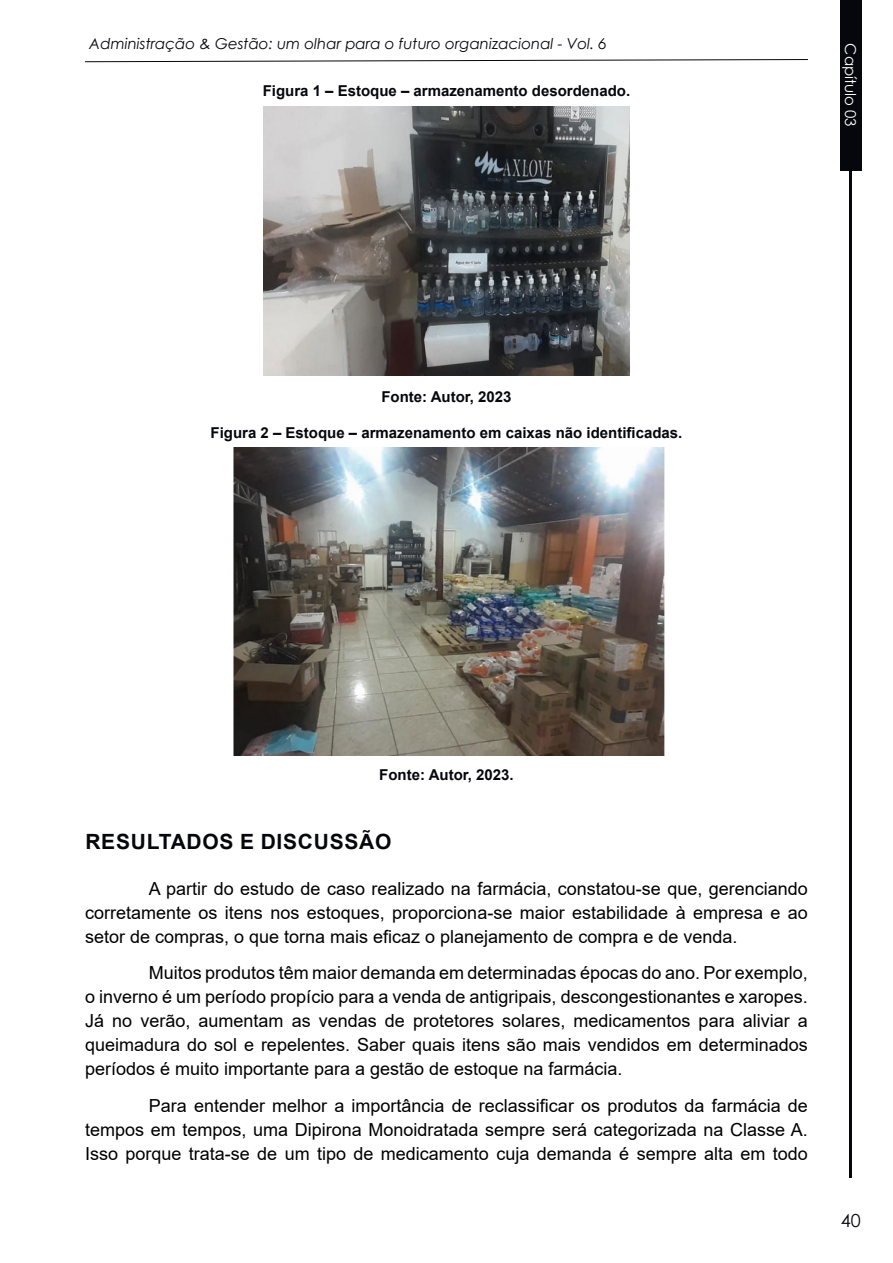
<style>
.page{position:relative;width:893px;height:1263px;background:#fff}
.page>*{position:absolute;margin:0;border:0;box-sizing:border-box;transform-origin:0 0}
.t1{font:700 21px "Arial";letter-spacing:.035em;color:#06070c}
.t2{font:18px/24px "Arial";color:#000;text-align:justify}
.t3{font:18px "Century Gothic";color:#06070c}
.t4{font:700 15px "Arial";color:#06070c}
.t5{font:italic 15px "Century Gothic";color:#06070c}
.t6{font:15px "Century Gothic";color:#fff}
</style>
<div class="page">
<svg style="left:85px;top:59px;width:723px;height:3px"></svg>
<hr style="left:850px;top:170px;width:2px;height:1008px;background:#06070c">
<div style="left:840px;top:0;width:21px;height:170px;background:#06070c"></div>
<img style="left:263px;top:106px;width:366px;height:270px">
<img style="left:233px;top:448px;width:431px;height:307px">
<p class="t5" style="left:89px;top:33px;width:519px">Administração &amp; Gestão: um olhar para o futuro organizacional - Vol. 6</p>
<p class="t6" style="left:861px;top:43px;width:85px;rotate:90deg">Capítulo 03</p>
<p class="t4" style="left:263px;top:80px;width:369px">Figura 1 – Estoque – armazenamento desordenado.</p>
<p class="t4" style="left:381px;top:386px;width:132px">Fonte: Autor, 2023</p>
<p class="t4" style="left:211px;top:422px;width:473px">Figura 2 – Estoque – armazenamento em caixas não identificadas.</p>
<p class="t4" style="left:379px;top:764px;width:136px">Fonte: Autor, 2023.</p>
<p class="t1" style="left:85px;top:827px;width:308px">RESULTADOS E DISCUSSÃO</p>
<p class="t2" style="left:85px;top:876px;width:724px;text-indent:64px">A partir do estudo de caso realizado na farmácia, constatou-se que, gerenciando corretamente os itens nos estoques, proporciona-se maior estabilidade à empresa e ao setor de compras, o que torna mais eficaz o planejamento de compra e de venda.</p>
<p class="t2" style="left:85px;top:961px;width:724px;text-indent:64px">Muitos produtos têm maior demanda em determinadas épocas do ano. Por exemplo, o inverno é um período propício para a venda de antigripais, descongestionantes e xaropes.<br>Já no verão, aumentam as vendas de protetores solares, medicamentos para aliviar a queimadura do sol e repelentes. Saber quais itens são mais vendidos em determinados períodos é muito importante para a gestão de estoque na farmácia.</p>
<p class="t2" style="left:85px;top:1093px;width:724px;text-indent:64px">Para entender melhor a importância de reclassificar os produtos da farmácia de tempos em tempos, uma Dipirona Monoidratada sempre será categorizada na Classe A.<br>Isso porque trata-se de um tipo de medicamento cuja demanda é sempre alta em todo</p>
<p class="t3" style="left:841px;top:1208px;width:21px">40</p>
</div>
